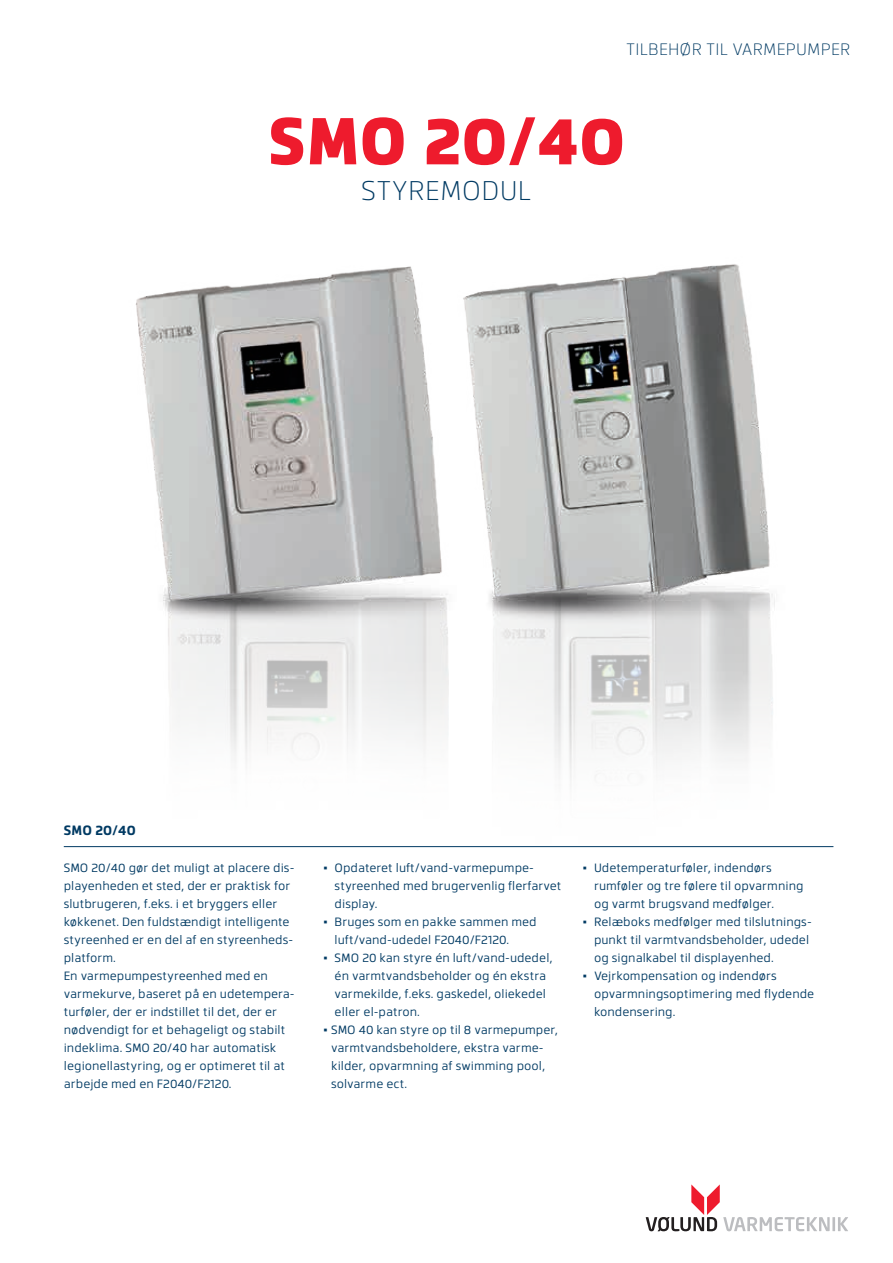
<style>
.page{position:relative;width:893px;height:1263px;background:#fff}
.page>*{position:absolute;margin:0;border:0;box-sizing:border-box;transform-origin:0 0}
.t1{font:800 66px "Facto";color:#ee1b2d}
.t2{font:300 27px "Facto";letter-spacing:.01em;color:#003a63}
.t3{font:300 16.5px "Facto";letter-spacing:.01em;color:#003a63}
.t4{font:700 13.5px "Facto";color:#003a63}
.t5{font:12px/18px "Facto";color:#003a63}
</style>
<div class="page">
<img style="left:95px;top:264px;width:739px;height:584px">
<svg style="left:838px;top:1217px;width:10px;height:14px"></svg>
<hr style="left:832px;top:1217px;width:3px;height:14px;background:#bcbdc0">
<svg style="left:646px;top:1184px;width:184px;height:47px"></svg>
<hr style="left:64px;top:846px;width:769px;height:1px;background:#003a63">
<h3 class="t3" style="left:626px;top:37px;width:226px">TILBEHØR TIL VARMEPUMPER</h3>
<h1 class="t1" style="left:268px;top:91px;width:358px">SMO 20/40</h1>
<h2 class="t2" style="left:361px;top:172px;width:172px">STYREMODUL</h2>
<p class="t4" style="left:64px;top:820px;width:73px">SMO 20/40</p>
<p class="t5" style="left:64px;top:858px;width:232px">SMO 20/40 gør det muligt at placere dis&shy;playenheden et sted, der er praktisk for slutbrugeren, f.eks. i et bryggers eller køkkenet. Den fuldstændigt intelligente styreenhed er en del af en styreenheds&shy;platform.<br>En varmepumpestyreenhed med en varmekurve, baseret på en udetempera&shy;turføler, der er indstillet til det, der er nødvendigt for et behageligt og stabilt indeklima. SMO 20/40 har automatisk legionellastyring, og er optimeret til at arbejde med en F2040/F2120.</p>
<p class="t5" style="left:335px;top:858px;width:228px;text-indent:-11px">• Opdateret luft/vand-varmepumpe&shy;styreenhed med brugervenlig flerfarvet display.</p>
<p class="t5" style="left:335px;top:912px;width:204px;text-indent:-11px">• Bruges som en pakke sammen med luft/vand-udedel F2040/F2120.</p>
<p class="t5" style="left:335px;top:948px;width:220px;text-indent:-11px">• SMO 20 kan styre én luft/vand-udedel, én varmtvandsbeholder og én ekstra varmekilde, f.eks. gaskedel, oliekedel eller el-patron.</p>
<p class="t5" style="left:331px;top:1020px;width:228px;text-indent:-8px">• SMO 40 kan styre op til 8 varmepumper, varmtvandsbeholdere, ekstra varme&shy;kilder, opvarmning af swimming pool, solvarme ect.</p>
<p class="t5" style="left:594px;top:858px;width:211px;text-indent:-11px">• Udetemperaturføler, indendørs rumføler og tre følere til opvarmning og varmt brugsvand medfølger.</p>
<p class="t5" style="left:594px;top:912px;width:219px;text-indent:-11px">• Relæboks medfølger med tilslutnings&shy;punkt til varmtvandsbeholder, udedel og signalkabel til displayenhed.</p>
<p class="t5" style="left:594px;top:966px;width:222px;text-indent:-11px">• Vejrkompensation og indendørs opvarmningsoptimering med flydende kondensering.</p>
</div>
